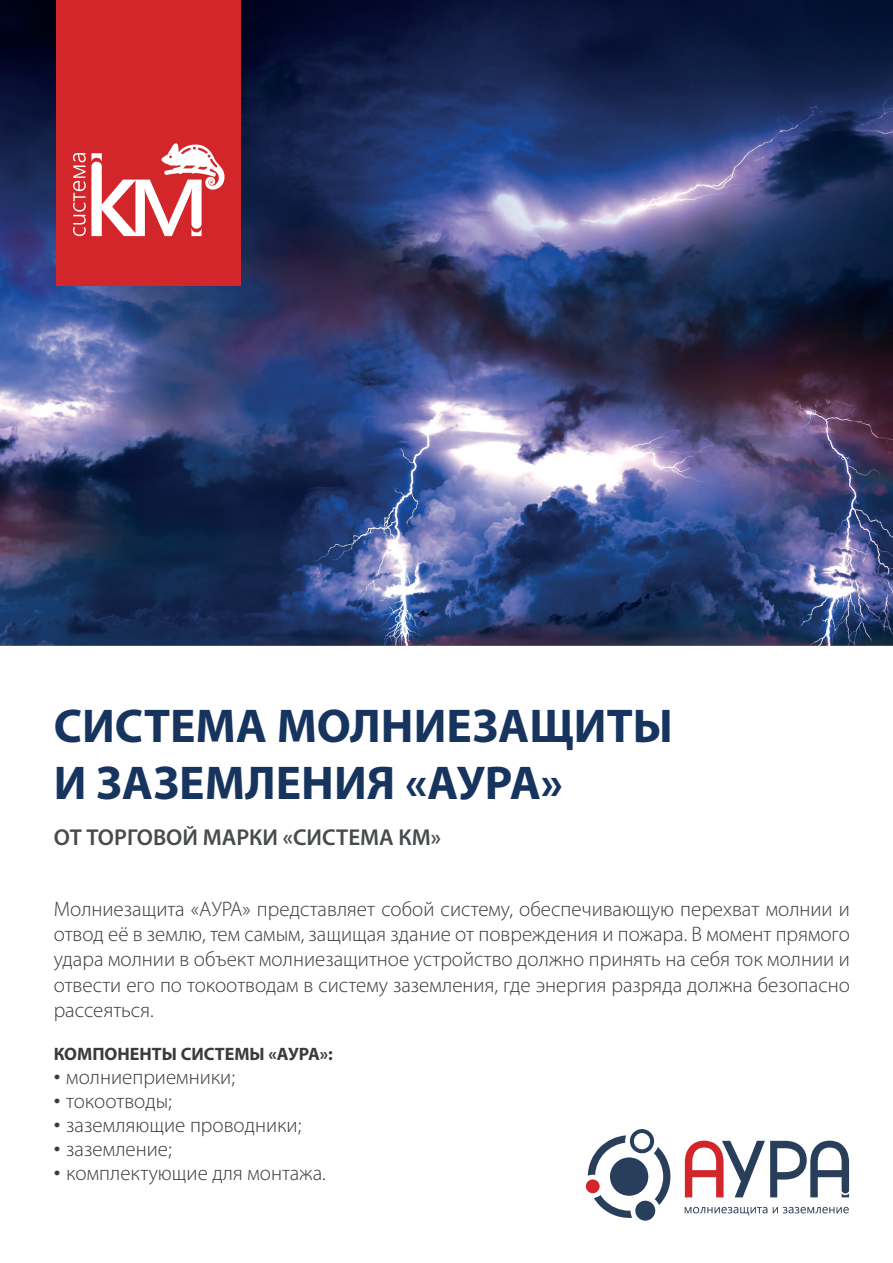
<style>
.page{position:relative;width:893px;height:1263px;background:#fff}
.page>*{position:absolute;margin:0;border:0;box-sizing:border-box;transform-origin:0 0}
.t1{font:700 47.55px/57.2px "Myriad Pro";color:#17345e}
.t2{font:600 23.1px "Myriad Pro";color:#484b4d}
.t3{font:300 21px/25.2px "Myriad Pro";color:#383c3f;text-align:justify}
.t4{font:700 18px "Myriad Pro";color:#383c3f}
.s1{font-size:27px}
</style>
<div class="page">
<img style="left:0;top:0;width:893px;height:1221px">
<div style="left:586px;top:1179px;width:14px;height:14px;background:#d2262b;border-radius:50%"></div>
<svg style="left:588px;top:1129px;width:82px;height:89px"></svg>
<div style="left:635px;top:1201px;width:20px;height:19px;background:#283e5a;border-radius:50%"></div>
<svg style="left:685px;top:1207px;width:82px;height:8px"></svg>
<svg style="left:773px;top:1207px;width:76px;height:6px"></svg>
<svg style="left:685px;top:1140px;width:164px;height:57px"></svg>
<div style="left:56px;top:0;width:185px;height:286px;background:#d2262b"></div>
<svg style="left:73px;top:143px;width:152px;height:93px"></svg>
<h1 class="t1" style="left:54px;top:695px;width:621px">СИСТЕМА МОЛНИЕЗАЩИТЫ<br>И ЗАЗЕМЛЕНИЯ «АУРА»</h1>
<p class="t2" style="left:54px;top:823px;width:389px">ОТ ТОРГОВОЙ МАРКИ «СИСТЕМА КМ»</p>
<p class="t3" style="left:54px;top:896px;width:798px">Молниезащита «АУРА» представляет собой систему, обеспечивающую перехват молнии и отвод её в землю, тем самым, защищая здание от повреждения и пожара. В момент прямого удара молнии в объект молниезащитное устройство должно принять на себя ток молнии и отвести его по токоотводам в систему заземления, где энергия разряда должна безопасно рассеяться.</p>
<p class="t4" style="left:54px;top:1042px;width:281px">КОМПОНЕНТЫ СИСТЕМЫ «АУРА»:</p>
<p class="t3" style="left:54px;top:1064px;width:183px"><span class="s1">•</span> молниеприемники;</p>
<p class="t3" style="left:54px;top:1088px;width:120px"><span class="s1">•</span> токоотводы;</p>
<p class="t3" style="left:54px;top:1112px;width:249px"><span class="s1">•</span> заземляющие проводники;</p>
<p class="t3" style="left:54px;top:1136px;width:120px"><span class="s1">•</span> заземление;</p>
<p class="t3" style="left:54px;top:1160px;width:274px"><span class="s1">•</span> комплектующие для монтажа.</p>
</div>
